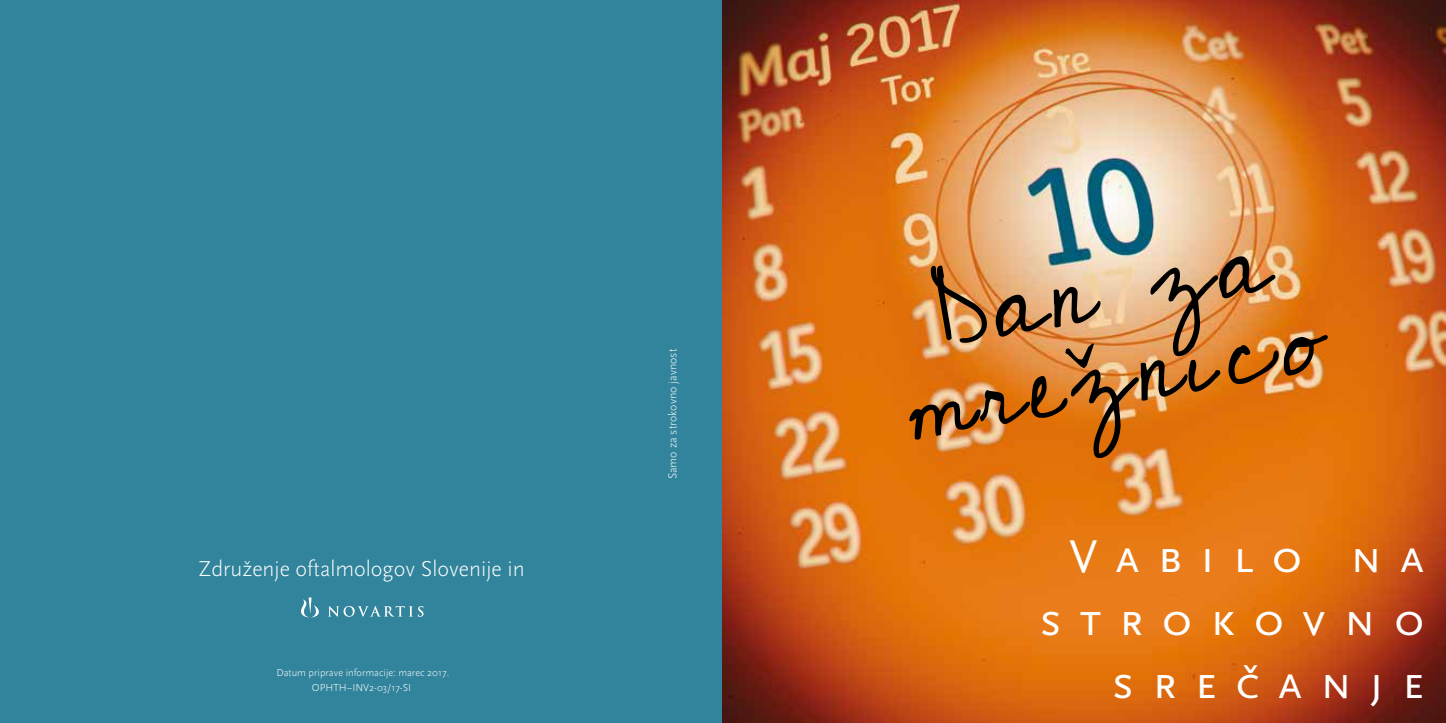
<style>
.page{position:relative;width:1446px;height:723px;background:#fff}
.page>*{position:absolute;margin:0;border:0;box-sizing:border-box;transform-origin:0 0}
.t1{font:99.3px/87.2px "Cedarville Cursive";color:#000;text-align:center}
.t2{font:48px/63px "Scala Sans CE Caps";letter-spacing:.37em;color:#fff;text-align:right}
.t3{font:300 22.5px "Scala Sans CE";color:#fff}
.t4{font:300 12px "Scala Sans CE";color:#fff}
.t5{font:300 10.5px/15px "Scala Sans CE";color:#fff;text-align:center}
</style>
<div class="page">
<div style="left:0;top:0;width:722px;height:723px;background:#31849b"></div>
<img style="left:722px;top:0;width:724px;height:723px">
<svg style="left:301px;top:597px;width:122px;height:20px"></svg>
<h3 class="t3" style="left:198px;top:556px;width:328px">Združenje oftalmologov Slovenije in</h3>
<p class="t5" style="left:276px;top:666px;width:174px">Datum priprave informacije: marec 2017.<br>OPHTH–INV2-03/17-SI</p>
<p class="t4" style="left:666px;top:479px;width:132px;rotate:-90deg">Samo za strokovno javnost</p>
<h1 class="t1" style="left:885px;top:279px;width:424px;rotate:-10deg">Dan za mrežnico</h1>
<h2 class="t2" style="left:1039px;top:526px;width:387px">Vabilo na strokovno srečanje</h2>
</div>
